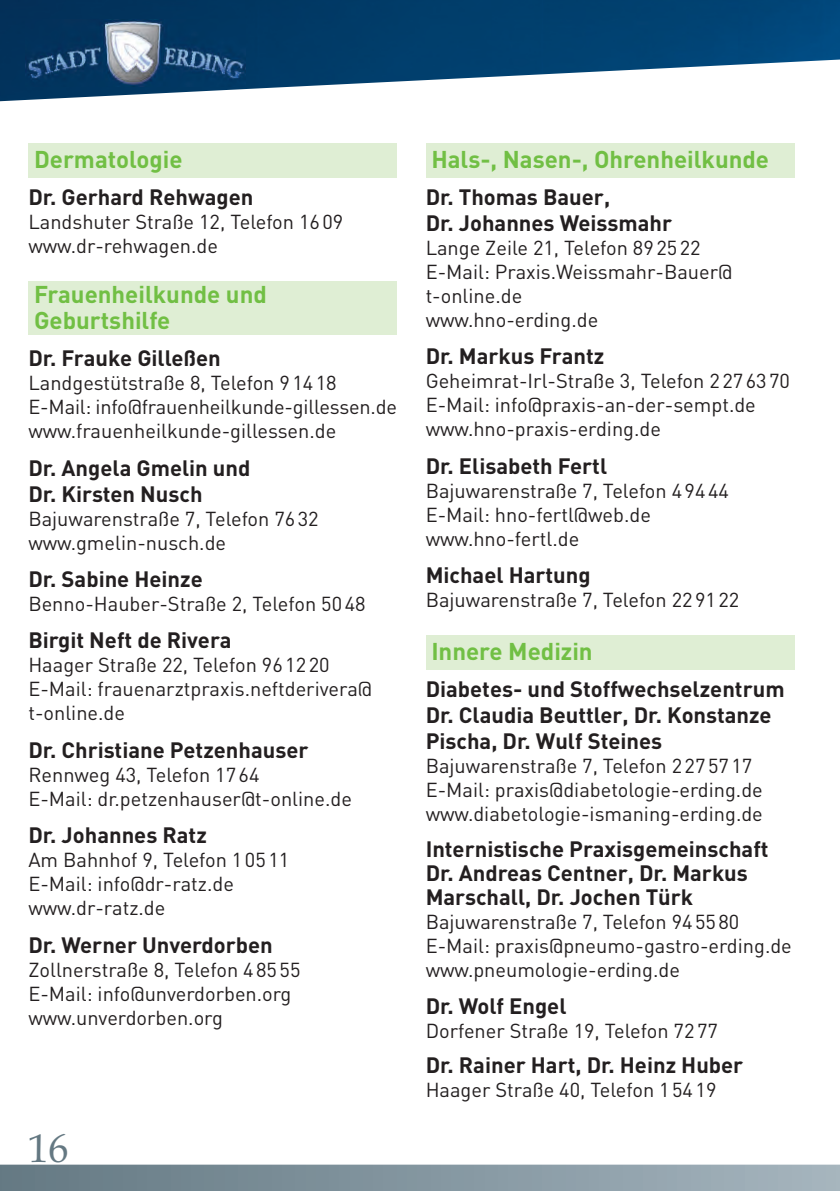
<style>
.page{position:relative;width:840px;height:1191px;background:#fff}
.page>*{position:absolute;margin:0;border:0;box-sizing:border-box;transform-origin:0 0}
.t1{font:40px "Book Antiqua";color:#647882}
.t2{font:700 24px/26px "DIN";color:#71bf44}
.t3{font:700 22px/26px "DIN";color:#231f20}
.t4{font:20px/24px "DIN";color:#231f20}
</style>
<div class="page">
<div style="left:425px;top:144px;width:369px;height:34px;background:#dfeed4"></div>
<div style="left:425px;top:635px;width:369px;height:34px;background:#dfeed4"></div>
<div style="left:28px;top:144px;width:369px;height:34px;background:#dfeed4"></div>
<div style="left:28px;top:281px;width:369px;height:54px;background:#dfeed4"></div>
<div style="left:0;top:1164px;width:839px;height:27px;background:linear-gradient(to right,#647983,#a5b4be)"></div>
<img style="left:0;top:0;width:839px;height:102px">
<img style="left:26px;top:20px;width:219px;height:66px">
<p class="t2" style="left:34px;top:146px;width:150px">Dermatologie</p>
<p class="t3" style="left:28px;top:184px;width:226px">Dr. Gerhard Rehwagen</p>
<p class="t4" style="left:28px;top:210px;width:316px">Landshuter Straße 12, Telefon 16 09 www.dr-rehwagen.de</p>
<p class="t2" style="left:34px;top:282px;width:234px">Frauenheilkunde und<br>Geburtshilfe</p>
<p class="t3" style="left:28px;top:346px;width:194px">Dr. Frauke Gilleßen</p>
<p class="t4" style="left:28px;top:371px;width:370px">Landgestütstraße 8, Telefon 9 14 18<br>E-Mail: info@frauenheilkunde-gillessen.de www.frauenheilkunde-gillessen.de</p>
<p class="t3" style="left:28px;top:455px;width:223px">Dr. Angela Gmelin und<br>Dr. Kirsten Nusch</p>
<p class="t4" style="left:28px;top:507px;width:291px">Bajuwarenstraße 7, Telefon 76 32 www.gmelin-nusch.de</p>
<p class="t3" style="left:28px;top:566px;width:176px">Dr. Sabine Heinze</p>
<p class="t4" style="left:28px;top:592px;width:338px">Benno-Hauber-Straße 2, Telefon 50 48</p>
<p class="t3" style="left:28px;top:628px;width:204px">Birgit Neft de Rivera</p>
<p class="t4" style="left:28px;top:653px;width:345px">Haager Straße 22, Telefon 96 12 20<br>E-Mail: frauenarztpraxis.neftderivera@ t-online.de</p>
<p class="t3" style="left:28px;top:737px;width:281px">Dr. Christiane Petzenhauser</p>
<p class="t4" style="left:28px;top:763px;width:325px">Rennweg 43, Telefon 17 64<br>E-Mail: dr.petzenhauser@t-online.de</p>
<p class="t3" style="left:28px;top:822px;width:180px">Dr. Johannes Ratz</p>
<p class="t4" style="left:28px;top:848px;width:262px">Am Bahnhof 9, Telefon 1 05 11<br>E-Mail: info@dr-ratz.de www.dr-ratz.de</p>
<p class="t3" style="left:28px;top:932px;width:246px">Dr. Werner Unverdorben</p>
<p class="t4" style="left:28px;top:957px;width:273px">Zollnerstraße 8, Telefon 4 85 55<br>E-Mail: info@unverdorben.org www.unverdorben.org</p>
<h1 class="t1" style="left:28px;top:1124px;width:41px">16</h1>
<p class="t2" style="left:431px;top:146px;width:339px">Hals-, Nasen-, Ohrenheilkunde</p>
<p class="t3" style="left:425px;top:184px;width:248px">Dr. Thomas Bauer,<br>Dr. Johannes Weissmahr</p>
<p class="t4" style="left:425px;top:236px;width:308px">Lange Zeile 21, Telefon 89 25 22<br>E-Mail: Praxis.Weissmahr-Bauer@ t-online.de<br>www.hno-erding.de</p>
<p class="t3" style="left:425px;top:344px;width:180px">Dr. Markus Frantz</p>
<p class="t4" style="left:425px;top:369px;width:365px">Geheimrat-Irl-Straße 3, Telefon 2 27 63 70<br>E-Mail: info@praxis-an-der-sempt.de www.hno-praxis-erding.de</p>
<p class="t3" style="left:425px;top:453px;width:183px">Dr. Elisabeth Fertl</p>
<p class="t4" style="left:425px;top:479px;width:304px">Bajuwarenstraße 7, Telefon 4 94 44<br>E-Mail: hno-fertl@web.de www.hno-fertl.de</p>
<p class="t3" style="left:425px;top:562px;width:166px">Michael Hartung</p>
<p class="t4" style="left:425px;top:588px;width:315px">Bajuwarenstraße 7, Telefon 22 91 22</p>
<p class="t2" style="left:431px;top:638px;width:163px">Innere Medizin</p>
<p class="t3" style="left:425px;top:676px;width:360px">Diabetes- und Stoffwechselzentrum<br>Dr. Claudia Beuttler, Dr. Konstanze<br>Pischa, Dr. Wulf Steines</p>
<p class="t4" style="left:425px;top:754px;width:338px">Bajuwarenstraße 7, Telefon 2 27 57 17<br>E-Mail: praxis@diabetologie-erding.de www.diabetologie-ismaning-erding.de</p>
<p class="t3" style="left:425px;top:837px;width:344px;line-height:24px">Internistische Praxisgemeinschaft<br>Dr. Andreas Centner, Dr. Markus<br>Marschall, Dr. Jochen Türk</p>
<p class="t4" style="left:425px;top:909px;width:367px">Bajuwarenstraße 7, Telefon 94 55 80<br>E-Mail: praxis@pneumo-gastro-erding.de www.pneumologie-erding.de</p>
<p class="t3" style="left:425px;top:993px;width:142px">Dr. Wolf Engel</p>
<p class="t4" style="left:425px;top:1019px;width:293px">Dorfener Straße 19, Telefon 72 77</p>
<p class="t3" style="left:425px;top:1052px;width:319px">Dr. Rainer Hart, Dr. Heinz Huber</p>
<p class="t4" style="left:425px;top:1078px;width:292px">Haager Straße 40, Telefon 1 54 19</p>
</div>
